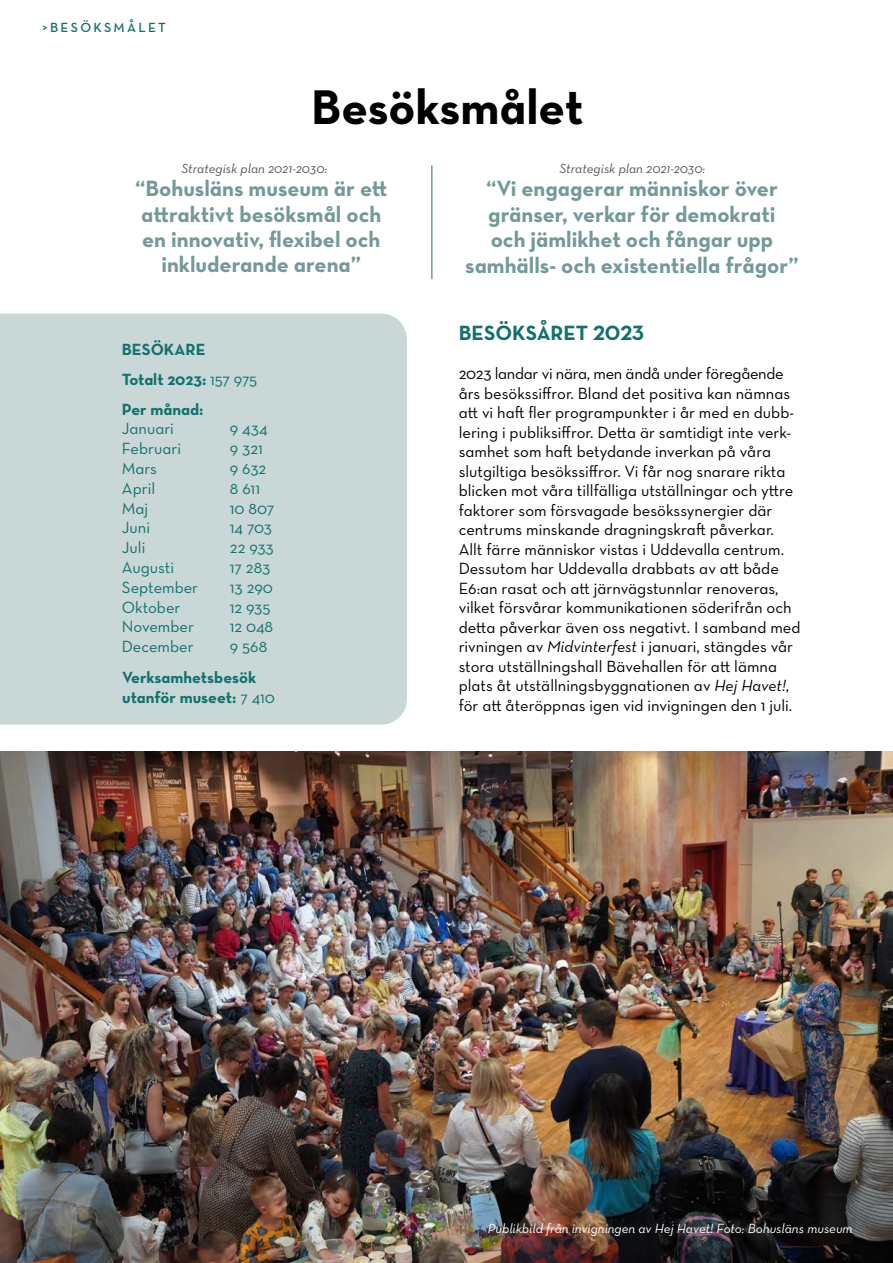
<style>
.page{position:relative;width:893px;height:1263px;background:#fff}
.page>*{position:absolute;margin:0;border:0;box-sizing:border-box;transform-origin:0 0}
.Huvudrubrik_svart{font:49.5px "Neutraface Text Bold Alt";color:#000}
.Ingress_röd{font:22.5px/25.5px "Neutraface Text Bold Alt";color:#739a99;text-align:center}
.Bröd_svart{font:700 21px "Neutraface Text";color:#10716d}
.Bröd_svart-2{font:16.5px/19.5px "Neutraface Text Book Alt";color:#000}
.Ingress_Fe{font:16.5px "Neutraface Text Book Alt";color:#10716d}
.Ingress_Fe-2{font:16.5px "Neutraface Text Bold Alt";color:#10716d}
.Bildtext_svart_vänster{font:13.5px "Neutraface Text Book Italic Alt";color:#fff}
.Bildtext_svart_vänster-2{font:13.5px "Neutraface Text Book Italic Alt";color:#57585a}
.Kapiteltext_blå{font:13.5px "Neutraface Text Demi Alt";letter-spacing:.17em;color:#10716d}
.s1{font-family:"Neutraface Text Book Alt"}
.s2{font-family:"Neutraface Text";font-style:italic}
</style>
<div class="page">
<hr style="left:431px;top:165px;width:2px;height:114px;background:#739a99">
<img style="left:0;top:752px;width:893px;height:511px">
<div style="left:0;top:314px;width:407px;height:411px;background:#c9d7d7"></div>
<p class="Kapiteltext_blå" style="left:42px;top:19px;width:125px">&gt;BESÖKSMÅLET</p>
<p class="Huvudrubrik_svart" style="left:311px;top:75px;width:274px">Besöksmålet</p>
<p class="Bildtext_svart_vänster-2" style="left:181px;top:160px;width:147px">Strategisk plan 2021-2030:</p>
<p class="Bildtext_svart_vänster-2" style="left:559px;top:159px;width:147px">Strategisk plan 2021-2030:</p>
<p class="Ingress_röd" style="left:135px;top:175px;width:254px">“Bohusläns museum är ett attraktivt besöksmål och en innovativ, flexibel och inkluderande arena”</p>
<p class="Ingress_röd" style="left:465px;top:176px;width:335px">“Vi engagerar människor över gränser, verkar för demokrati<br>och jämlikhet och fångar upp samhälls- och existentiella frågor”</p>
<p class="Ingress_Fe-2" style="left:122px;top:339px;width:85px">BESÖKARE</p>
<p class="Ingress_Fe-2" style="left:122px;top:369px;width:137px">Totalt 2023: <span class="s1">157 975</span></p>
<p class="Ingress_Fe-2" style="left:122px;top:398px;width:83px">Per månad:</p>
<p class="Ingress_Fe" style="left:122px;top:418px;width:54px">Januari</p>
<p class="Ingress_Fe" style="left:230px;top:418px;width:39px">9 434</p>
<p class="Ingress_Fe" style="left:122px;top:438px;width:61px">Februari</p>
<p class="Ingress_Fe" style="left:230px;top:438px;width:34px">9 321</p>
<p class="Ingress_Fe" style="left:122px;top:458px;width:37px">Mars</p>
<p class="Ingress_Fe" style="left:230px;top:458px;width:38px">9 632</p>
<p class="Ingress_Fe" style="left:122px;top:478px;width:35px">April</p>
<p class="Ingress_Fe" style="left:230px;top:478px;width:32px">8 611</p>
<p class="Ingress_Fe" style="left:122px;top:498px;width:28px">Maj</p>
<p class="Ingress_Fe" style="left:230px;top:498px;width:46px">10 807</p>
<p class="Ingress_Fe" style="left:122px;top:517px;width:30px">Juni</p>
<p class="Ingress_Fe" style="left:230px;top:517px;width:44px">14 703</p>
<p class="Ingress_Fe" style="left:122px;top:537px;width:25px">Juli</p>
<p class="Ingress_Fe" style="left:230px;top:537px;width:45px">22 933</p>
<p class="Ingress_Fe" style="left:122px;top:557px;width:54px">Augusti</p>
<p class="Ingress_Fe" style="left:230px;top:557px;width:42px">17 283</p>
<p class="Ingress_Fe" style="left:122px;top:577px;width:78px">September</p>
<p class="Ingress_Fe" style="left:230px;top:577px;width:45px">13 290</p>
<p class="Ingress_Fe" style="left:122px;top:597px;width:60px">Oktober</p>
<p class="Ingress_Fe" style="left:230px;top:597px;width:42px">12 935</p>
<p class="Ingress_Fe" style="left:122px;top:616px;width:74px">November</p>
<p class="Ingress_Fe" style="left:230px;top:616px;width:45px">12 048</p>
<p class="Ingress_Fe" style="left:122px;top:636px;width:73px">December</p>
<p class="Ingress_Fe" style="left:230px;top:636px;width:39px">9 568</p>
<p class="Ingress_Fe-2" style="left:122px;top:667px;width:136px">Verksamhetsbesök</p>
<p class="Ingress_Fe-2" style="left:122px;top:687px;width:154px">utanför museet: <span class="s1">7 410</span></p>
<p class="Bröd_svart" style="left:459px;top:319px;width:187px">BESÖKSÅRET 2023</p>
<p class="Bröd_svart-2" style="left:459px;top:364px;width:343px">2023 landar vi nära, men ändå under föregående års besökssiffror. Bland det positiva kan nämnas att vi haft fler programpunkter i år med en dubb&shy;lering i publiksiffror. Detta är samtidigt inte verk&shy;samhet som haft betydande inverkan på våra slutgiltiga besökssiffror. Vi får nog snarare rikta blicken mot våra tillfälliga utställningar och yttre faktorer som försvagade besökssynergier där centrums minskande dragningskraft påverkar.<br>Allt färre människor vistas i Uddevalla centrum.<br>Dessutom har Uddevalla drabbats av att både E6:an rasat och att järnvägstunnlar renoveras, vilket försvårar kommunikationen söderifrån och detta påverkar även oss negativt. I samband med rivningen av <span class="s2">Midvinterfest</span> i januari, stängdes vår stora utställningshall Bävehallen för att lämna plats åt utställningsbyggnationen av <span class="s2">Hej Havet!</span>, för att återöppnas igen vid invigningen den 1 juli.</p>
<p class="Bildtext_svart_vänster" style="left:488px;top:1220px;width:366px">Publikbild från invigningen av Hej Havet! Foto: Bohusläns museum</p>
</div>
